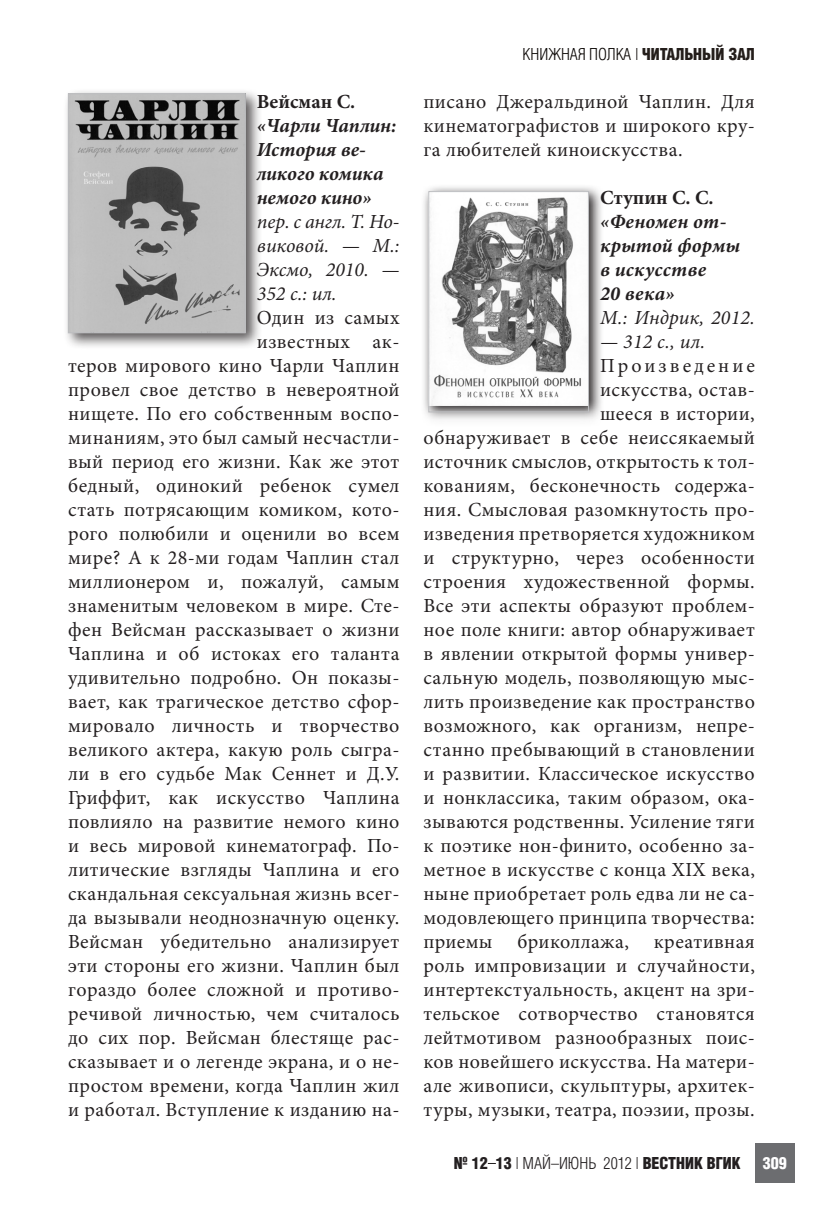
<style>
.page{position:relative;width:823px;height:1219px;background:#fff}
.page>*{position:absolute;margin:0;border:0;box-sizing:border-box;transform-origin:0 0}
.t1{font:20px/24px "Minion Pro";letter-spacing:.02em;color:#231f20;text-align:right}
.t2{font:italic 700 20px/24px "Minion Pro";color:#231f20}
.t3{font:italic 20px/24px "Minion Pro";color:#231f20;text-align:justify}
.t4{font:700 16px "AG Letterica Cond L";color:#231f20}
.t5{font:16px "AG Letterica Cond L";color:#0c0806}
.t6{font:700 16px "AG Letterica Cond L";color:#fff}
.s1{font-style:normal}
.s2{font-weight:700;color:#241e1b}
.s3{font-weight:400}
</style>
<div class="page">
<div style="left:754px;top:1143px;width:40px;height:40px;background:#6c6d70"></div>
<div style="left:63px;top:89px;width:199px;height:261px;background:#231f20;opacity:.75"></div>
<img style="left:70px;top:96px;width:173px;height:235px">
<div style="left:68px;top:94px;width:177px;height:239px;border:1px solid #bcbdc0"></div>
<svg style="left:424px;top:187px;width:177px;height:233px"></svg>
<img style="left:430px;top:193px;width:156px;height:212px">
<div style="left:428px;top:191px;width:160px;height:221px;border:1px solid #bcbdc0"></div>
<p class="t2" style="left:257px;top:89px;width:141px"><span class="s1">Вейсман С. </span>«Чарли Чаплин:<br>История ве&shy;ликого комика немого кино»</p>
<p class="t3" style="left:257px;top:209px;width:144px">пер. с англ. Т. Но&shy;виковой. — М.:<br>Эксмо, 2010. — 352 с.: ил.</p>
<p class="t1" style="left:68px;top:305px;width:333px">Один из самых<br>известных ак-<br>теров мирового кино Чарли Чаплин провел свое детство в невероятной нищете. По его собственным воспо&shy;минаниям, это был самый несчастли&shy;вый период его жизни. Как же этот бедный, одинокий ребенок сумел стать потрясающим комиком, кото&shy;рого полюбили и оценили во всем мире? А к 28-ми годам Чаплин стал миллионером и, пожалуй, самым знаменитым человеком в мире. Сте&shy;фен Вейсман рассказывает о жизни<br>Чаплина и об истоках его таланта удивительно подробно. Он показы&shy;вает, как трагическое детство сфор&shy;мировало личность и творчество великого актера, какую роль сыгра&shy;ли в его судьбе Мак Сеннет и Д.У.<br>Гриффит, как искусство Чаплина повлияло на развитие немого кино и весь мировой кинематограф. По&shy;литические взгляды Чаплина и его скандальная сексуальная жизнь всег&shy;да вызывали неоднозначную оценку.<br>Вейсман убедительно анализирует эти стороны его жизни. Чаплин был гораздо более сложной и противо&shy;речивой личностью, чем считалось до сих пор. Вейсман блестяще рас&shy;сказывает и о легенде экрана, и о не&shy;простом времени, когда Чаплин жил и работал. Вступление к изданию на-</p>
<p class="t5" style="left:522px;top:44px;width:234px">КНИЖНАЯ ПОЛКА | <span class="s2">ЧИТАЛЬНЫЙ ЗАЛ</span></p>
<p class="t1" style="left:423px;top:89px;width:332px;text-align:justify">писано Джеральдиной Чаплин. Для кинематографистов и широкого кру&shy;га любителей киноискусства.</p>
<p class="t2" style="left:599px;top:185px;width:141px"><span class="s1">Ступин С. С. </span>«Феномен от&shy;крытой формы в искусстве<br>20 века»</p>
<p class="t3" style="left:599px;top:305px;width:156px">М.: Индрик, 2012.</p>
<p class="t3" style="left:599px;top:329px;width:106px">— 312 с., ил.</p>
<p class="t1" style="left:423px;top:353px;width:333px">Произведение<br>искусства, остав-<br>шееся в истории,<br>обнаруживает в себе неиссякаемый источник смыслов, открытость к тол&shy;кованиям, бесконечность содержа&shy;ния. Смысловая разомкнутость про&shy;изведения претворяется художником и структурно, через особенности строения художественной формы.<br>Все эти аспекты образуют проблем&shy;ное поле книги: автор обнаруживает в явлении открытой формы универ&shy;сальную модель, позволяющую мыс&shy;лить произведение как пространство возможного, как организм, непре&shy;станно пребывающий в становлении и развитии. Классическое искусство и нонклассика, таким образом, ока&shy;зываются родственны. Усиление тяги к поэтике нон-финито, особенно за&shy;метное в искусстве с конца XIX века, ныне приобретает роль едва ли не са&shy;модовлеющего принципа творчества: приемы бриколлажа, креативная роль импровизации и случайности, интертекстуальность, акцент на зри&shy;тельское сотворчество становятся лейтмотивом разнообразных поис&shy;ков новейшего искусства. На матери&shy;але живописи, скульптуры, архитек&shy;туры, музыки, театра, поэзии, прозы.</p>
<p class="t4" style="left:453px;top:1153px;width:288px">№ 12 13 <span class="s3">| МАЙ–ИЮНЬ 2012 |</span> ВЕСТНИК ВГИК</p>
<p class="t6" style="left:762px;top:1153px;width:25px">309</p>
</div>
